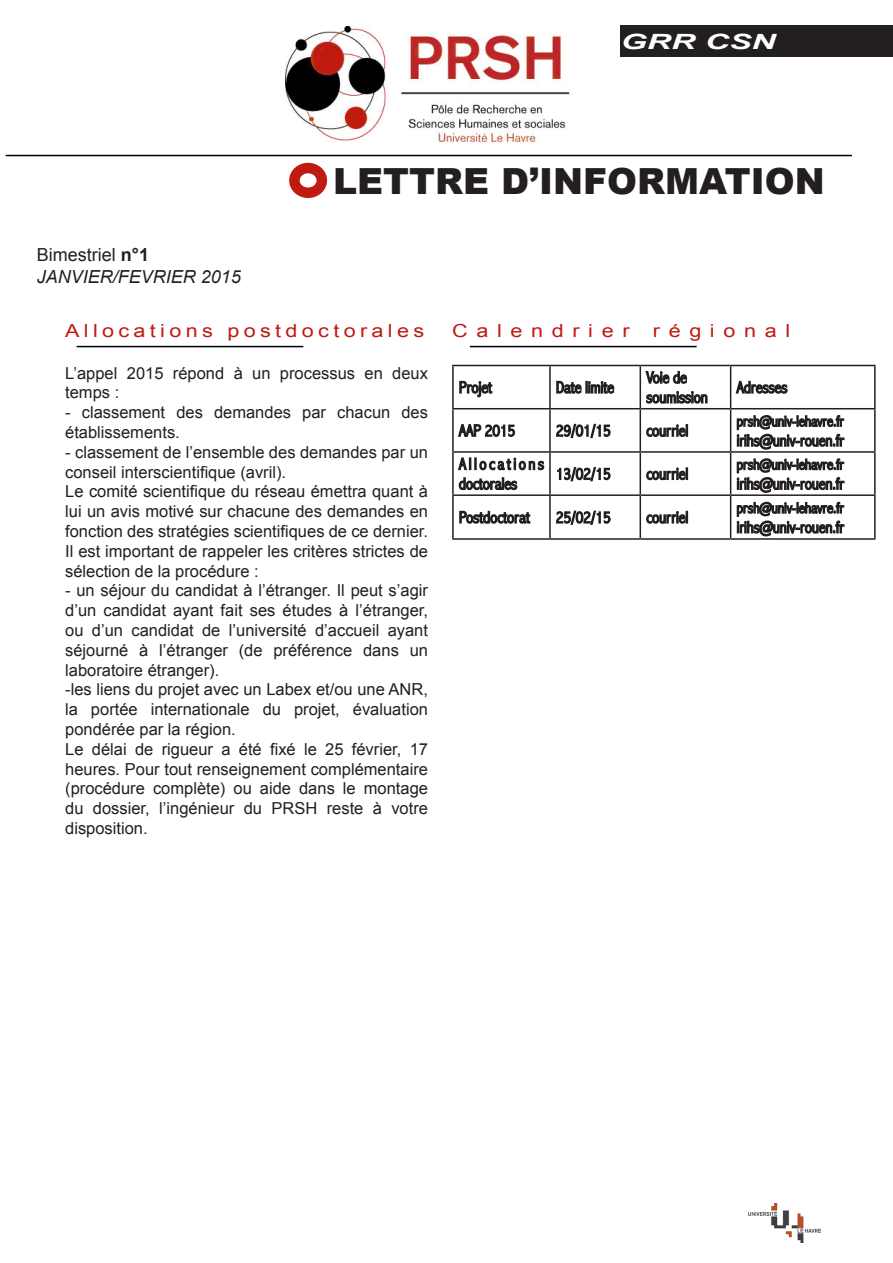
<style>
.page{position:relative;width:893px;height:1263px;background:#fff}
.page>*{position:absolute;margin:0;border:0;box-sizing:border-box;transform-origin:0 0}
.t1{font:900 36px "Arial";color:#231f20}
.t2{font:italic 700 21px "Arial";color:#fff;scale:1.6 1}
.t3{font:18px "Arial";letter-spacing:.2em;color:#bf1b11;scale:1.2 1}
.t4{font:italic 18px "Arial";color:#231f20}
.t5{font:18px "Arial";letter-spacing:.4em;color:#bf1b11;scale:1.2 1}
.t6{font:18px "Arial";color:#231f20}
.t7{font:16.5px/19.8px "Arial";color:#231f20}
.s1{font-weight:700}
</style>
<div class="page">
<img style="left:286px;top:26px;width:284px;height:117px">
<hr style="left:6px;top:155px;width:846px;height:1px;background:#000">
<img style="left:749px;top:1203px;width:71px;height:39px">
<div style="left:621px;top:26px;width:272px;height:31px;background:#231f20"></div>
<hr style="left:452px;top:365px;width:98px;height:1px;background:#231f20">
<hr style="left:452px;top:366px;width:2px;height:42px;background:#231f20">
<hr style="left:550px;top:365px;width:90px;height:1px;background:#231f20">
<hr style="left:549px;top:366px;width:2px;height:42px;background:#231f20">
<hr style="left:640px;top:365px;width:91px;height:1px;background:#231f20">
<hr style="left:640px;top:366px;width:1px;height:42px;background:#231f20">
<hr style="left:731px;top:365px;width:145px;height:1px;background:#231f20">
<hr style="left:730px;top:366px;width:1px;height:42px;background:#231f20">
<hr style="left:874px;top:366px;width:2px;height:42px;background:#231f20">
<hr style="left:452px;top:408px;width:98px;height:1px;background:#231f20">
<hr style="left:452px;top:409px;width:2px;height:42px;background:#231f20">
<hr style="left:550px;top:408px;width:90px;height:1px;background:#231f20">
<hr style="left:549px;top:409px;width:2px;height:42px;background:#231f20">
<hr style="left:640px;top:408px;width:91px;height:1px;background:#231f20">
<hr style="left:640px;top:409px;width:1px;height:42px;background:#231f20">
<hr style="left:731px;top:408px;width:145px;height:1px;background:#231f20">
<hr style="left:730px;top:409px;width:1px;height:42px;background:#231f20">
<hr style="left:874px;top:409px;width:2px;height:42px;background:#231f20">
<hr style="left:452px;top:451px;width:98px;height:2px;background:#231f20">
<hr style="left:452px;top:453px;width:2px;height:41px;background:#231f20">
<hr style="left:550px;top:451px;width:90px;height:2px;background:#231f20">
<hr style="left:549px;top:453px;width:2px;height:41px;background:#231f20">
<hr style="left:640px;top:451px;width:91px;height:2px;background:#231f20">
<hr style="left:640px;top:453px;width:1px;height:41px;background:#231f20">
<hr style="left:731px;top:451px;width:145px;height:2px;background:#231f20">
<hr style="left:730px;top:453px;width:1px;height:41px;background:#231f20">
<hr style="left:874px;top:453px;width:2px;height:41px;background:#231f20">
<hr style="left:452px;top:494px;width:98px;height:2px;background:#231f20">
<hr style="left:452px;top:496px;width:2px;height:42px;background:#231f20">
<hr style="left:550px;top:494px;width:90px;height:2px;background:#231f20">
<hr style="left:549px;top:496px;width:2px;height:42px;background:#231f20">
<hr style="left:640px;top:494px;width:91px;height:2px;background:#231f20">
<hr style="left:640px;top:496px;width:1px;height:42px;background:#231f20">
<hr style="left:731px;top:494px;width:145px;height:2px;background:#231f20">
<hr style="left:730px;top:496px;width:1px;height:42px;background:#231f20">
<hr style="left:874px;top:496px;width:2px;height:42px;background:#231f20">
<hr style="left:452px;top:538px;width:98px;height:2px;background:#231f20">
<hr style="left:550px;top:538px;width:90px;height:2px;background:#231f20">
<hr style="left:640px;top:538px;width:91px;height:2px;background:#231f20">
<hr style="left:731px;top:538px;width:145px;height:2px;background:#231f20">
<svg style="left:459px;top:380px;width:34px;height:18px"></svg>
<svg style="left:556px;top:380px;width:59px;height:14px"></svg>
<svg style="left:645px;top:370px;width:63px;height:34px"></svg>
<svg style="left:735px;top:380px;width:53px;height:14px"></svg>
<svg style="left:458px;top:424px;width:58px;height:13px"></svg>
<svg style="left:556px;top:423px;width:55px;height:16px"></svg>
<svg style="left:646px;top:424px;width:42px;height:13px"></svg>
<svg style="left:736px;top:415px;width:109px;height:35px"></svg>
<svg style="left:458px;top:457px;width:87px;height:34px"></svg>
<svg style="left:557px;top:467px;width:54px;height:15px"></svg>
<svg style="left:646px;top:467px;width:42px;height:14px"></svg>
<svg style="left:736px;top:458px;width:109px;height:35px"></svg>
<svg style="left:459px;top:510px;width:72px;height:14px"></svg>
<svg style="left:556px;top:510px;width:55px;height:15px"></svg>
<svg style="left:646px;top:511px;width:42px;height:13px"></svg>
<svg style="left:736px;top:501px;width:109px;height:36px"></svg>
<hr style="left:77px;top:346px;width:226px;height:1px;background:#000">
<hr style="left:470px;top:346px;width:227px;height:1px;background:#000">
<div style="left:289px;top:163px;width:38px;height:35px;border:10px solid #bf1b11;border-radius:50%"></div>
<p class="t2" style="left:621px;top:27px;width:98px">GRR CSN</p>
<p class="t6" style="left:37px;top:243px;width:114px">Bimestriel <span class="s1">n°1</span></p>
<p class="t4" style="left:37px;top:265px;width:206px">JANVIER/FEVRIER 2015</p>
<p class="t1" style="left:333px;top:155px;width:493px">LETTRE D’INFORMATION</p>
<p class="t3" style="left:65px;top:319px;width:301px">Allocations postdoctorales</p>
<p class="t7" style="left:65px;top:363px;width:364px">L’appel 2015 répond à un processus en deux temps :</p>
<p class="t7" style="left:65px;top:403px;width:364px">- classement des demandes par chacun des établissements.</p>
<p class="t7" style="left:65px;top:442px;width:364px">- classement de l’ensemble des demandes par un conseil interscientifique (avril).</p>
<p class="t7" style="left:65px;top:482px;width:364px;text-align:justify">Le comité scientifique du réseau émettra quant à lui un avis motivé sur chacune des demandes en fonction des stratégies scientifiques de ce dernier.</p>
<p class="t7" style="left:65px;top:541px;width:364px">Il est important de rappeler les critères strictes de sélection de la procédure :</p>
<p class="t7" style="left:65px;top:581px;width:364px;text-align:justify">- un séjour du candidat à l’étranger. Il peut s’agir d’un candidat ayant fait ses études à l’étranger, ou d’un candidat de l’université d’accueil ayant séjourné à l’étranger (de préférence dans un laboratoire étranger).</p>
<p class="t7" style="left:65px;top:680px;width:364px;text-align:justify">-les liens du projet avec un Labex et/ou une ANR, la portée internationale du projet, évaluation pondérée par la région.</p>
<p class="t7" style="left:65px;top:739px;width:364px;text-align:justify">Le délai de rigueur a été fixé le 25 février, 17 heures. Pour tout renseignement complémentaire (procédure complète) ou aide dans le montage du dossier, l’ingénieur du PRSH reste à votre disposition.</p>
<p class="t5" style="left:452px;top:319px;width:149px">Calendrier</p>
<p class="t5" style="left:653px;top:319px;width:116px">régional</p>
</div>
